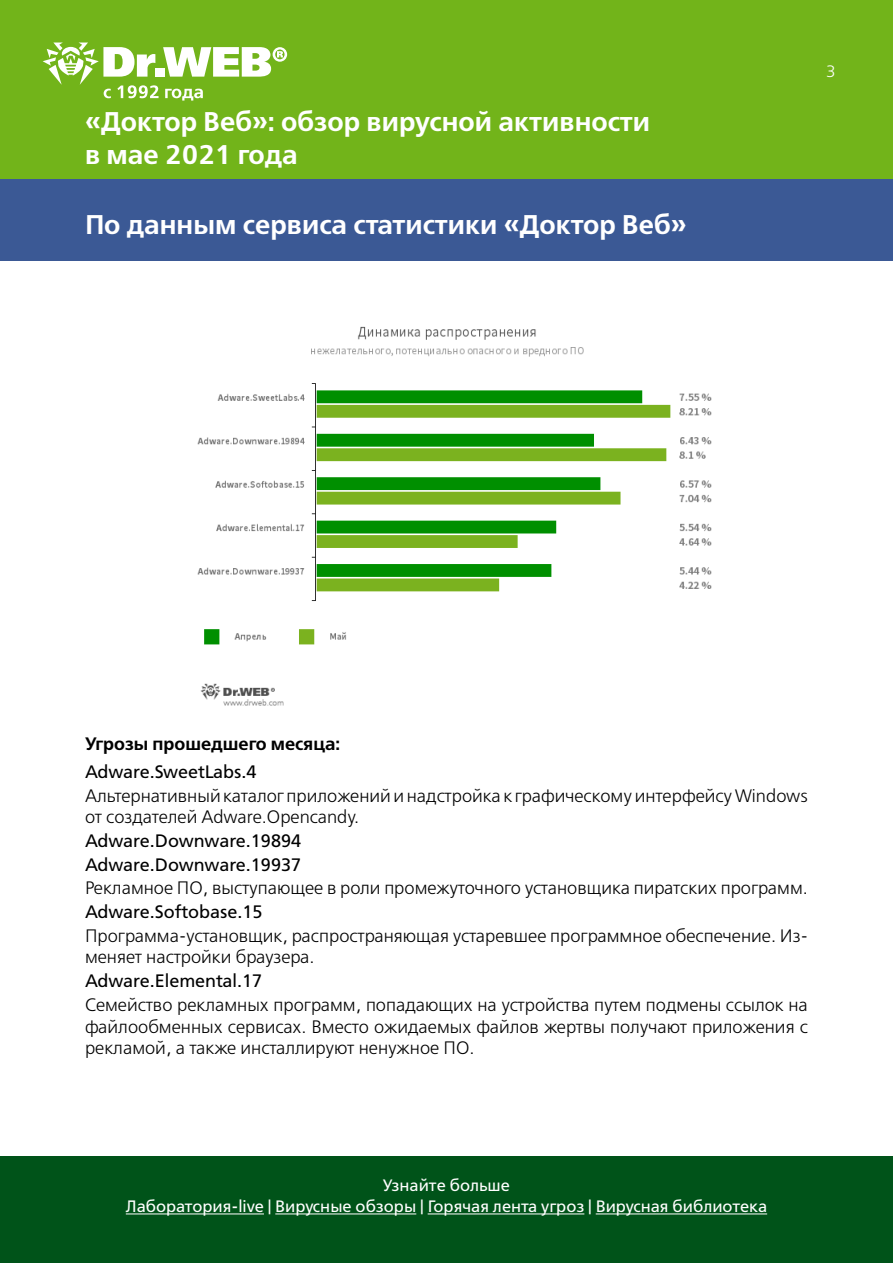
<style>
.page{position:relative;width:893px;height:1263px;background:#fff}
.page>*{position:absolute;margin:0;border:0;box-sizing:border-box;transform-origin:0 0}
.t1{font:600 27px/32.4px "Free Set";color:#fff}
.t2{font:300 18px/21.6px "Free Set";color:#000}
.t3{font:18px/23.7px "Free Set";color:#000}
.t4{font:600 18px "Free Set";color:#000}
.t5{font:16.5px/21.6px "Free Set";color:#fff;text-align:center}
.t6{font:300 16.5px "Free Set";color:#fff}
</style>
<div class="page">
<div style="left:0;top:0;width:893px;height:179px;background:#72b41a"></div>
<svg style="left:43px;top:43px;width:244px;height:58px"></svg>
<div style="left:0;top:1157px;width:893px;height:106px;background:#005319"></div>
<hr style="left:126px;top:1213px;width:138px;height:1px;background:#fff">
<hr style="left:275px;top:1213px;width:141px;height:1px;background:#fff">
<hr style="left:428px;top:1213px;width:156px;height:1px;background:#fff">
<hr style="left:596px;top:1213px;width:171px;height:1px;background:#fff">
<div style="left:0;top:179px;width:893px;height:81px;background:#3b5995"></div>
<img style="left:197px;top:326px;width:515px;height:380px">
<h1 class="t1" style="left:85px;top:105px;width:567px">«Доктор Веб»: обзор вирусной активности в мае 2021 года</h1>
<h1 class="t1" style="left:85px;top:207px;width:603px">По данным сервиса статистики «Доктор Веб»</h1>
<p class="t6" style="left:826px;top:61px;width:12px">3</p>
<p class="t4" style="left:85px;top:732px;width:257px">Угрозы прошедшего месяца:</p>
<p class="t3" style="left:85px;top:759px;width:173px">Adware.SweetLabs.4</p>
<p class="t2" style="left:85px;top:784px;width:724px">Альтернативный каталог приложений и надстройка к графическому интерфейсу Windows от создателей Adware.Opencandy.</p>
<p class="t3" style="left:85px;top:828px;width:217px">Adware.Downware.19894<br>Adware.Downware.19937</p>
<p class="t2" style="left:85px;top:877px;width:724px">Рекламное ПО, выступающее в роли промежуточного установщика пиратских программ.</p>
<p class="t3" style="left:85px;top:899px;width:179px">Adware.Softobase.15</p>
<p class="t2" style="left:85px;top:924px;width:724px">Программа-установщик, распространяющая устаревшее программное обеспечение. Из&shy;меняет настройки браузера.</p>
<p class="t3" style="left:85px;top:968px;width:179px">Adware.Elemental.17</p>
<p class="t2" style="left:85px;top:994px;width:724px;text-align:justify">Семейство рекламных программ, попадающих на устройства путем подмены ссылок на файлообменных сервисах. Вместо ожидаемых файлов жертвы получают приложения с рекламой, а также инсталлируют ненужное ПО.</p>
<p class="t5" style="left:126px;top:1174px;width:643px">Узнайте больше<br>Лаборатория-live | Вирусные обзоры | Горячая лента угроз | Вирусная библиотека</p>
</div>
